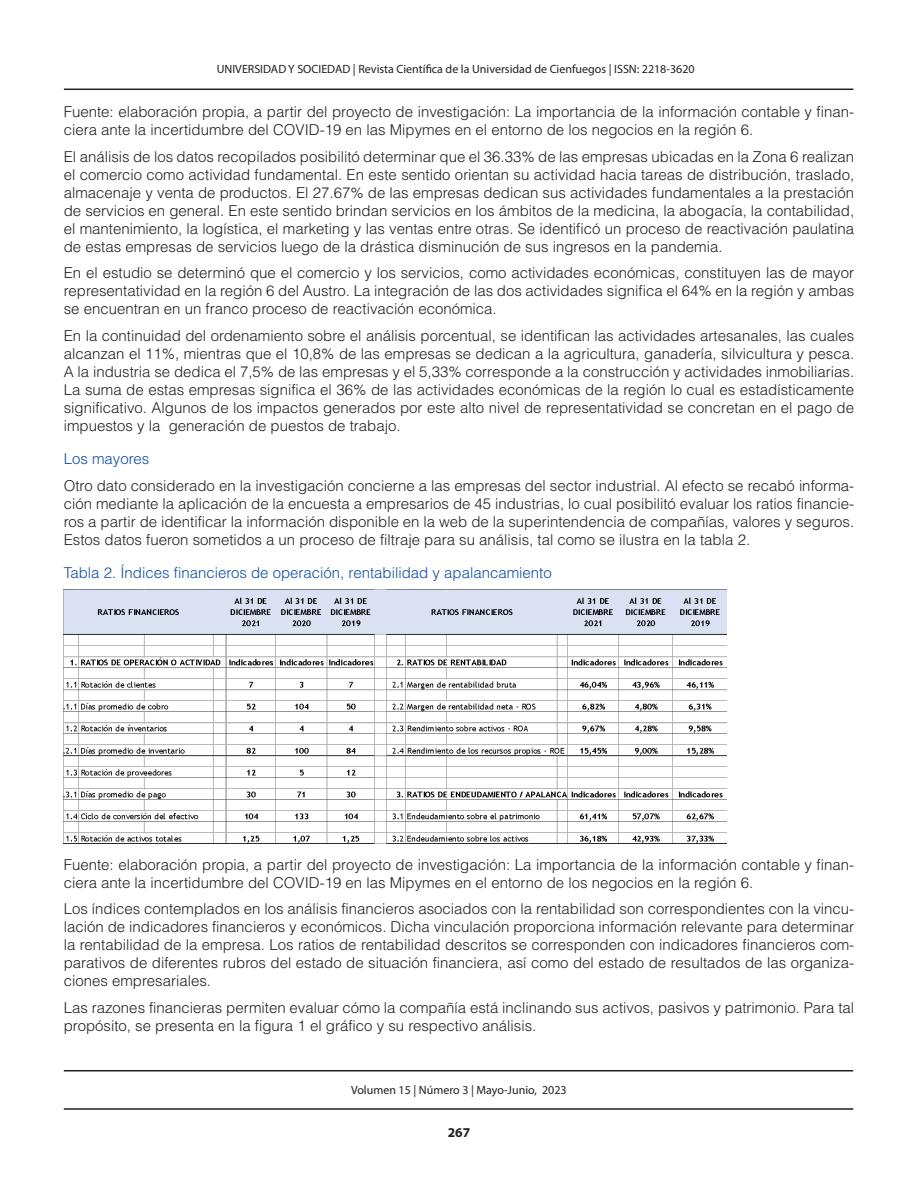
<style>
.page{position:relative;width:918px;height:1188px;background:#fff}
.page>*{position:absolute;margin:0;border:0;box-sizing:border-box;transform-origin:0 0}
.TEXTO{font:300 15px/18px "Helvetica LT Std";color:#231f20;text-align:justify}
.TITULOS_AZUL{font:300 15px "Helvetica LT Std";color:#0d4da1}
.t1{font:700 13.5px "Myriad Pro";color:#231f20}
.t2{font:12px "Myriad Pro";color:#231f20}
</style>
<div class="page">
<hr style="left:64px;top:89px;width:789px;height:1px;background:#231f20">
<hr style="left:64px;top:1108px;width:789px;height:2px;background:#231f20">
<hr style="left:64px;top:1070px;width:789px;height:1px;background:#231f20">
<img style="left:64px;top:590px;width:663px;height:253px">
<p class="t2" style="left:217px;top:61px;width:479px">UNIVERSIDAD Y SOCIEDAD | Revista Científica de la Universidad de Cienfuegos | ISSN: 2218-3620</p>
<p class="TEXTO" style="left:64px;top:103px;width:792px">Fuente: elaboración propia, a partir del proyecto de investigación: La importancia de la información contable y finan&shy;ciera ante la incertidumbre del COVID-19 en las Mipymes en el entorno de los negocios en la región 6.</p>
<p class="TEXTO" style="left:64px;top:147px;width:792px">El análisis de los datos recopilados posibilitó determinar que el 36.33% de las empresas ubicadas en la Zona 6 realizan el comercio como actividad fundamental. En este sentido orientan su actividad hacia tareas de distribución, traslado, almacenaje y venta de productos. El 27.67% de las empresas dedican sus actividades fundamentales a la prestación de servicios en general. En este sentido brindan servicios en los ámbitos de la medicina, la abogacía, la contabilidad, el mantenimiento, la logística, el marketing y las ventas entre otras. Se identificó un proceso de reactivación paulatina de estas empresas de servicios luego de la drástica disminución de sus ingresos en la pandemia.</p>
<p class="TEXTO" style="left:64px;top:264px;width:792px">En el estudio se determinó que el comercio y los servicios, como actividades económicas, constituyen las de mayor representatividad en la región 6 del Austro. La integración de las dos actividades significa el 64% en la región y ambas se encuentran en un franco proceso de reactivación económica.</p>
<p class="TEXTO" style="left:64px;top:326px;width:792px">En la continuidad del ordenamiento sobre el análisis porcentual, se identifican las actividades artesanales, las cuales alcanzan el 11%, mientras que el 10,8% de las empresas se dedican a la agricultura, ganadería, silvicultura y pesca.<br>A la industria se dedica el 7,5% de las empresas y el 5,33% corresponde a la construcción y actividades inmobiliarias.<br>La suma de estas empresas significa el 36% de las actividades económicas de la región lo cual es estadísticamente significativo. Algunos de los impactos generados por este alto nivel de representatividad se concretan en el pago de impuestos y la generación de puestos de trabajo.</p>
<p class="TITULOS_AZUL" style="left:64px;top:449px;width:87px">Los mayores</p>
<p class="TEXTO" style="left:64px;top:476px;width:792px">Otro dato considerado en la investigación concierne a las empresas del sector industrial. Al efecto se recabó informa&shy;ción mediante la aplicación de la encuesta a empresarios de 45 industrias, lo cual posibilitó evaluar los ratios financie&shy;ros a partir de identificar la información disponible en la web de la superintendencia de compañías, valores y seguros.<br>Estos datos fueron sometidos a un proceso de filtraje para su análisis, tal como se ilustra en la tabla 2.</p>
<p class="TITULOS_AZUL" style="left:64px;top:563px;width:489px">Tabla 2. Índices financieros de operación, rentabilidad y apalancamiento</p>
<p class="TEXTO" style="left:64px;top:855px;width:792px">Fuente: elaboración propia, a partir del proyecto de investigación: La importancia de la información contable y finan&shy;ciera ante la incertidumbre del COVID-19 en las Mipymes en el entorno de los negocios en la región 6.</p>
<p class="TEXTO" style="left:64px;top:900px;width:792px">Los índices contemplados en los análisis financieros asociados con la rentabilidad son correspondientes con la vincu&shy;lación de indicadores financieros y económicos. Dicha vinculación proporciona información relevante para determinar la rentabilidad de la empresa. Los ratios de rentabilidad descritos se corresponden con indicadores financieros com&shy;parativos de diferentes rubros del estado de situación financiera, así como del estado de resultados de las organiza&shy;ciones empresariales.</p>
<p class="TEXTO" style="left:64px;top:998px;width:792px">Las razones financieras permiten evaluar cómo la compañía está inclinando sus activos, pasivos y patrimonio. Para tal propósito, se presenta en la figura 1 el gráfico y su respectivo análisis.</p>
<p class="t2" style="left:351px;top:1083px;width:217px">Volumen 15 | Número 3 | Mayo-Junio, 2023</p>
<p class="t1" style="left:448px;top:1124px;width:24px">267</p>
</div>
